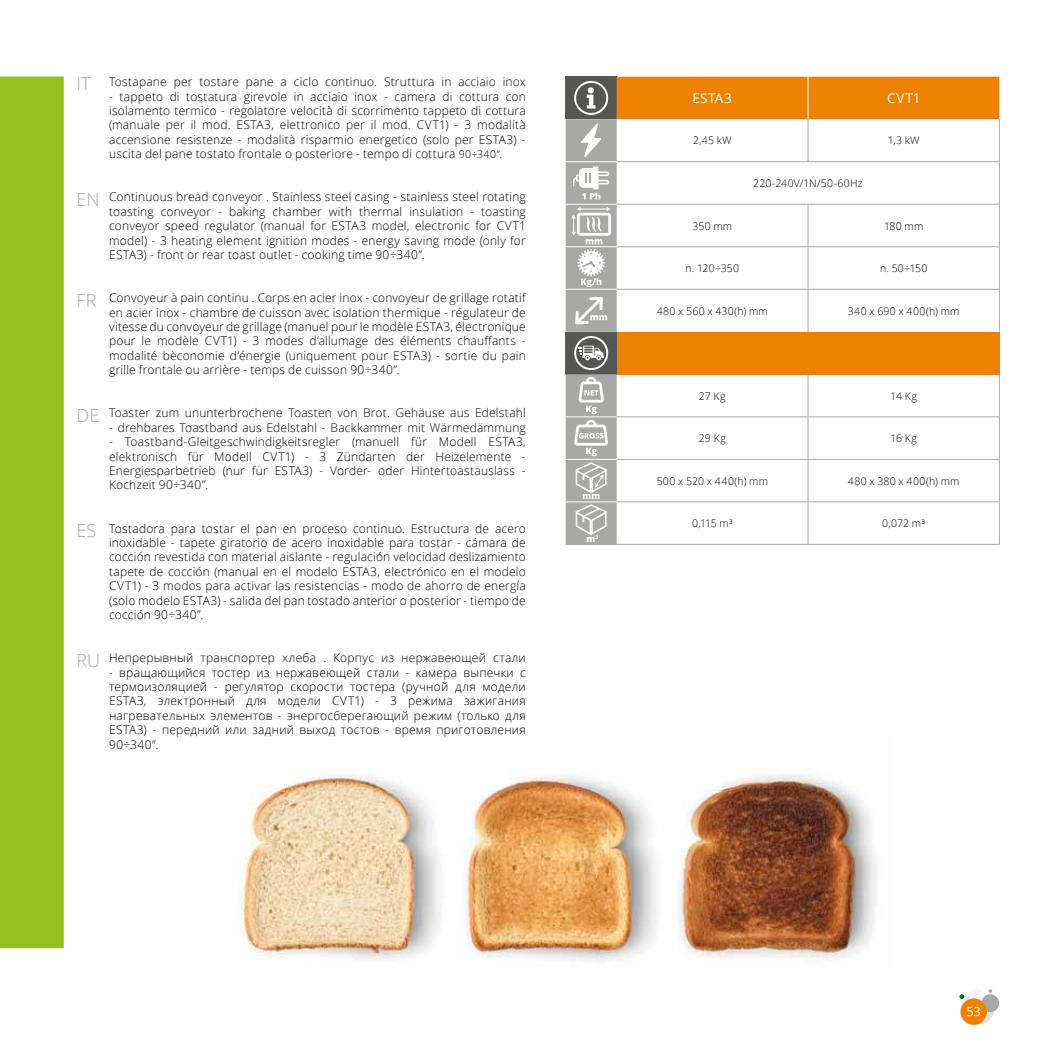
<style>
.page{position:relative;width:1063px;height:1063px;background:#fff}
.page>*{position:absolute;margin:0;border:0;box-sizing:border-box;transform-origin:0 0}
.t1{font:300 18px "Open Sans";color:#a8a8a6}
.t2{font:13.5px "Open Sans";letter-spacing:.04em;color:#fff}
.t3{font:12.75px "Open Sans";color:#fff}
.t4{font:300 12px/14.4px "Open Sans";letter-spacing:.015em;color:#000;text-align:justify}
.t5{font:300 10.5px "Open Sans";letter-spacing:.025em;color:#000}
.s1{font-size:10.5px}
</style>
<div class="page">
<img style="left:234px;top:768px;width:643px;height:194px">
<div style="left:0;top:77px;width:64px;height:871px;background:#94c01e"></div>
<hr style="left:999px;top:119px;width:1px;height:43px;background:#a8a8a6">
<hr style="left:999px;top:204px;width:1px;height:43px;background:#a8a8a6">
<hr style="left:999px;top:247px;width:1px;height:42px;background:#a8a8a6">
<hr style="left:999px;top:289px;width:1px;height:43px;background:#a8a8a6">
<hr style="left:999px;top:162px;width:1px;height:42px;background:#a8a8a6">
<svg style="left:566px;top:77px;width:433px;height:255px"></svg>
<div style="left:566px;top:332px;width:51px;height:42px;background:#565655"></div>
<div style="left:617px;top:332px;width:382px;height:42px;background:#ef8100"></div>
<hr style="left:617px;top:417px;width:191px;height:1px;background:#a8a8a6">
<hr style="left:808px;top:417px;width:192px;height:1px;background:#a8a8a6">
<hr style="left:617px;top:459px;width:191px;height:1px;background:#a8a8a6">
<hr style="left:808px;top:459px;width:192px;height:1px;background:#a8a8a6">
<hr style="left:617px;top:502px;width:191px;height:1px;background:#a8a8a6">
<hr style="left:808px;top:502px;width:192px;height:1px;background:#a8a8a6">
<hr style="left:999px;top:374px;width:1px;height:43px;background:#a8a8a6">
<hr style="left:999px;top:417px;width:1px;height:42px;background:#a8a8a6">
<hr style="left:999px;top:460px;width:1px;height:42px;background:#a8a8a6">
<hr style="left:999px;top:502px;width:1px;height:42px;background:#a8a8a6">
<hr style="left:808px;top:374px;width:1px;height:43px;background:#a8a8a6">
<hr style="left:808px;top:417px;width:1px;height:42px;background:#a8a8a6">
<hr style="left:808px;top:460px;width:1px;height:42px;background:#a8a8a6">
<hr style="left:808px;top:502px;width:1px;height:42px;background:#a8a8a6">
<hr style="left:566px;top:544px;width:51px;height:1px;background:#a8a8a6">
<hr style="left:617px;top:544px;width:191px;height:1px;background:#a8a8a6">
<hr style="left:808px;top:544px;width:192px;height:1px;background:#a8a8a6">
<svg style="left:578px;top:346px;width:26px;height:14px"></svg>
<div style="left:574px;top:336px;width:34px;height:34px;border:2px solid #fff;border-radius:50%"></div>
<svg style="left:566px;top:374px;width:51px;height:170px"></svg>
<div style="left:969px;top:988px;width:15px;height:16px;background:#f5f5f5;border-radius:50%"></div>
<svg style="left:960px;top:989px;width:34px;height:35px"></svg>
<div style="left:981px;top:994px;width:18px;height:18px;background:#a8a8a6;border-radius:50%"></div>
<div style="left:960px;top:998px;width:27px;height:27px;background:#ef8100;border-radius:50%"></div>
<p class="t1" style="left:77px;top:71px;width:15px">IT</p>
<p class="t4" style="left:109px;top:74px;width:418px">Tostapane per tostare pane a ciclo continuo. Struttura in acciaio inox</p>
<p class="t4" style="left:109px;top:89px;width:418px">- tappeto di tostatura girevole in acciaio inox - camera di cottura con isolamento termico - regolatore velocità di scorrimento tappeto di cottura (manuale per il mod. ESTA3, elettronico per il mod. CVT1) - 3 modalità accensione resistenze - modalità risparmio energetico (solo per ESTA3) - uscita del pane tostato frontale o posteriore - tempo di cottura <span class="s1">90÷340”</span>.</p>
<p class="t1" style="left:77px;top:187px;width:24px">EN</p>
<p class="t4" style="left:109px;top:190px;width:418px">Continuous bread conveyor . Stainless steel casing - stainless steel rotating toasting conveyor - baking chamber with thermal insulation - toasting conveyor speed regulator (manual for ESTA3 model, electronic for CVT1 model) - 3 heating element ignition modes - energy saving mode (only for ESTA3) - front or rear toast outlet - cooking time 90÷340”.</p>
<p class="t1" style="left:77px;top:288px;width:21px">FR</p>
<p class="t4" style="left:109px;top:290px;width:418px">Convoyeur à pain continu . Corps en acier inox - convoyeur de grillage rotatif en acier inox - chambre de cuisson avec isolation thermique - régulateur de vitesse du convoyeur de grillage (manuel pour le modèle ESTA3, électronique pour le modèle CVT1) - 3 modes d’allumage des éléments chauffants - modalité bèconomie d’énergie (uniquement pour ESTA3) - sortie du pain grille frontale ou arrière - temps de cuisson 90÷340”.</p>
<p class="t2" style="left:692px;top:89px;width:41px">ESTA3</p>
<p class="t2" style="left:887px;top:89px;width:35px">CVT1</p>
<p class="t5" style="left:693px;top:133px;width:40px">2,45 kW</p>
<p class="t5" style="left:888px;top:133px;width:33px">1,3 kW</p>
<p class="t5" style="left:753px;top:176px;width:111px">220-240V/1N/50-60Hz</p>
<p class="t5" style="left:692px;top:219px;width:41px">350 mm</p>
<p class="t5" style="left:884px;top:219px;width:41px">180 mm</p>
<p class="t5" style="left:686px;top:261px;width:55px">n. 120÷350</p>
<p class="t5" style="left:880px;top:261px;width:49px">n. 50÷150</p>
<p class="t5" style="left:657px;top:304px;width:113px">480 x 560 x 430(h) mm</p>
<p class="t5" style="left:848px;top:304px;width:113px">340 x 690 x 400(h) mm</p>
<p class="t1" style="left:77px;top:403px;width:24px">DE</p>
<p class="t4" style="left:109px;top:406px;width:418px">Toaster zum ununterbrochene Toasten von Brot. Gehäuse aus Edelstahl</p>
<p class="t4" style="left:109px;top:420px;width:418px">- drehbares Toastband aus Edelstahl - Backkammer mit Wärmedämmung</p>
<p class="t4" style="left:109px;top:434px;width:418px">- Toastband-Gleitgeschwindigkeitsregler (manuell für Modell ESTA3, elektronisch für Modell CVT1) - 3 Zündarten der Heizelemente - Energiesparbetrieb (nur für ESTA3) - Vorder- oder Hintertoastauslass - Kochzeit 90÷340”.</p>
<p class="t1" style="left:77px;top:518px;width:21px">ES</p>
<p class="t4" style="left:109px;top:521px;width:418px">Tostadora para tostar el pan en proceso continuo. Estructura de acero inoxidable - tapete giratorio de acero inoxidable para tostar - cámara de cocción revestida con material aislante - regulación velocidad deslizamiento tapete de cocción (manual en el modelo ESTA3, electrónico en el modelo CVT1) - 3 modos para activar las resistencias - modo de ahorro de energía (solo modelo ESTA3) - salida del pan tostado anterior o posterior - tiempo de</p>
<p class="t4" style="left:109px;top:607px;width:96px">cocción 90÷340”.</p>
<p class="t5" style="left:699px;top:389px;width:28px">27 Kg</p>
<p class="t5" style="left:890px;top:389px;width:28px">14 Kg</p>
<p class="t5" style="left:699px;top:431px;width:28px">29 Kg</p>
<p class="t5" style="left:890px;top:431px;width:28px">16 Kg</p>
<p class="t5" style="left:657px;top:474px;width:113px">500 x 520 x 440(h) mm</p>
<p class="t5" style="left:848px;top:474px;width:113px">480 x 380 x 400(h) mm</p>
<p class="t5" style="left:692px;top:516px;width:42px">0,115 m³</p>
<p class="t5" style="left:882px;top:516px;width:44px">0,072 m³</p>
<p class="t1" style="left:77px;top:648px;width:25px">RU</p>
<p class="t4" style="left:109px;top:650px;width:418px">Непрерывный транспортер хлеба . Корпус из нержавеющей стали</p>
<p class="t4" style="left:109px;top:665px;width:418px">- вращающийся тостер из нержавеющей стали - камера выпечки с термоизоляцией - регулятор скорости тостера (ручной для модели ESTA3, электронный для модели CVT1) - 3 режима зажигания нагревательных элементов - энергосберегающий режим (только для ESTA3) - передний или задний выход тостов - время приготовления 90÷340”.</p>
<p class="t3" style="left:967px;top:1003px;width:16px">53</p>
</div>
